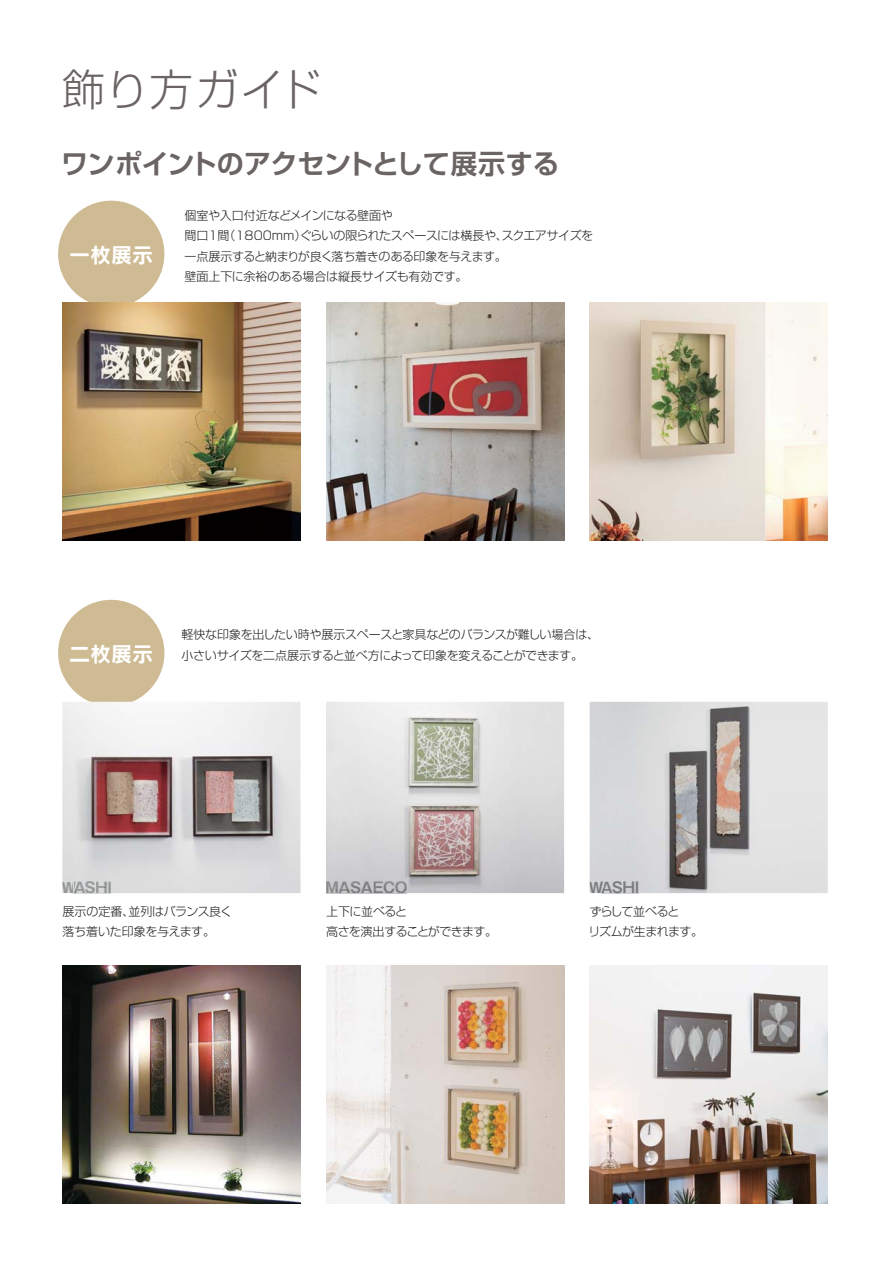
<style>
.page{position:relative;width:893px;height:1263px;background:#fff}
.page>*{position:absolute;margin:0;border:0;box-sizing:border-box;transform-origin:0 0}
.t1{font:43.5px "Shin Go Pro Light 90 pv RKSJ H";letter-spacing:.01em;color:#6a6463}
.t2{font:27px "Shin Go Pro De Bold 90 pv RKSJ H";letter-spacing:-.015em;color:#6a6463}
.t3{font:21px "Rodin Pro B 90 pv RKSJ H";color:#fff}
.t4{font:14.7px "Gothic MB101 Pro De Bold 90 pv RKSJ H";letter-spacing:-.025em;color:#77787a}
.t5{font:14.7px "Gothic MB101 Pro De Bold 90 pv RKSJ H";letter-spacing:-.055em;color:#7e8082}
.t6{font:14.7px "Gothic MB101 Pro De Bold 90 pv RKSJ H";letter-spacing:-.055em;color:#7a7c7f}
.t7{font:12px/20.2px "Shin Go Pro Light 90 pv RKSJ H";letter-spacing:-.03em;color:#231f20}
.s1{color:#7f8284}
.s2{color:#7e8083}
.s3{color:#757679}
.s4{color:#78797b}
.s5{color:#747578}
.s6{color:#7b7e80}
.s7{color:#7b7c7f}
</style>
<div class="page">
<div style="left:58px;top:201px;width:106px;height:106px;background:#cebb94;border-radius:50%"></div>
<img style="left:62px;top:303px;width:238px;height:238px">
<img style="left:326px;top:303px;width:238px;height:238px">
<img style="left:590px;top:303px;width:238px;height:238px">
<div style="left:58px;top:600px;width:106px;height:106px;background:#cebb94;border-radius:50%"></div>
<img style="left:62px;top:965px;width:238px;height:238px">
<img style="left:326px;top:965px;width:238px;height:238px">
<img style="left:590px;top:965px;width:238px;height:238px">
<img style="left:326px;top:702px;width:238px;height:191px">
<img style="left:326px;top:881px;width:81px;height:12px">
<img style="left:590px;top:702px;width:238px;height:191px">
<svg style="left:590px;top:881px;width:32px;height:12px"></svg>
<img style="left:623px;top:881px;width:15px;height:12px">
<img style="left:62px;top:702px;width:238px;height:191px">
<img style="left:62px;top:881px;width:12px;height:12px">
<svg style="left:74px;top:881px;width:21px;height:12px"></svg>
<img style="left:96px;top:881px;width:15px;height:12px">
<h1 class="t1" style="left:62px;top:73px;width:261px">飾り方ガイド</h1>
<h2 class="t2" style="left:61px;top:153px;width:500px">ワンポイントのアクセントとして展示する</h2>
<h3 class="t3" style="left:69px;top:247px;width:85px">一枚展示</h3>
<p class="t7" style="left:184px;top:207px;width:410px">個室や入口付近などメインになる壁面や<br>間口1間（1800mm）ぐらいの限られたスペースには横長や、スクエアサイズを一点展示すると納まりが良く落ち着きのある印象を与えます。<br>壁面上下に余裕のある場合は縦長サイズも有効です。</p>
<h3 class="t3" style="left:69px;top:646px;width:85px">二枚展示</h3>
<p class="t7" style="left:181px;top:626px;width:419px">軽快な印象を出したい時や展示スペースと家具などのバランスが難しい場合は、小さいサイズを二点展示すると並べ方によって印象を変えることができます。</p>
<p class="t5" style="left:61px;top:882px;width:52px">W<span class="s1">A</span><span class="s2">S</span>HI</p>
<p class="t4" style="left:325px;top:882px;width:84px">MA<span class="s3">SA</span><span class="s4">EC</span><span class="s5">O</span></p>
<p class="t6" style="left:589px;top:882px;width:52px"><span class="s6">W</span>AS<span class="s7">HI</span></p>
<p class="t7" style="left:62px;top:904px;width:171px;line-height:19.5px">展示の定番、並列はバランス良く落ち着いた印象を与えます。</p>
<p class="t7" style="left:326px;top:904px;width:173px;line-height:19.5px">上下に並べると<br>高さを演出することができます。</p>
<p class="t7" style="left:589px;top:904px;width:116px;line-height:19.5px">ずらして並べると<br>リズムが生まれます。</p>
</div>
